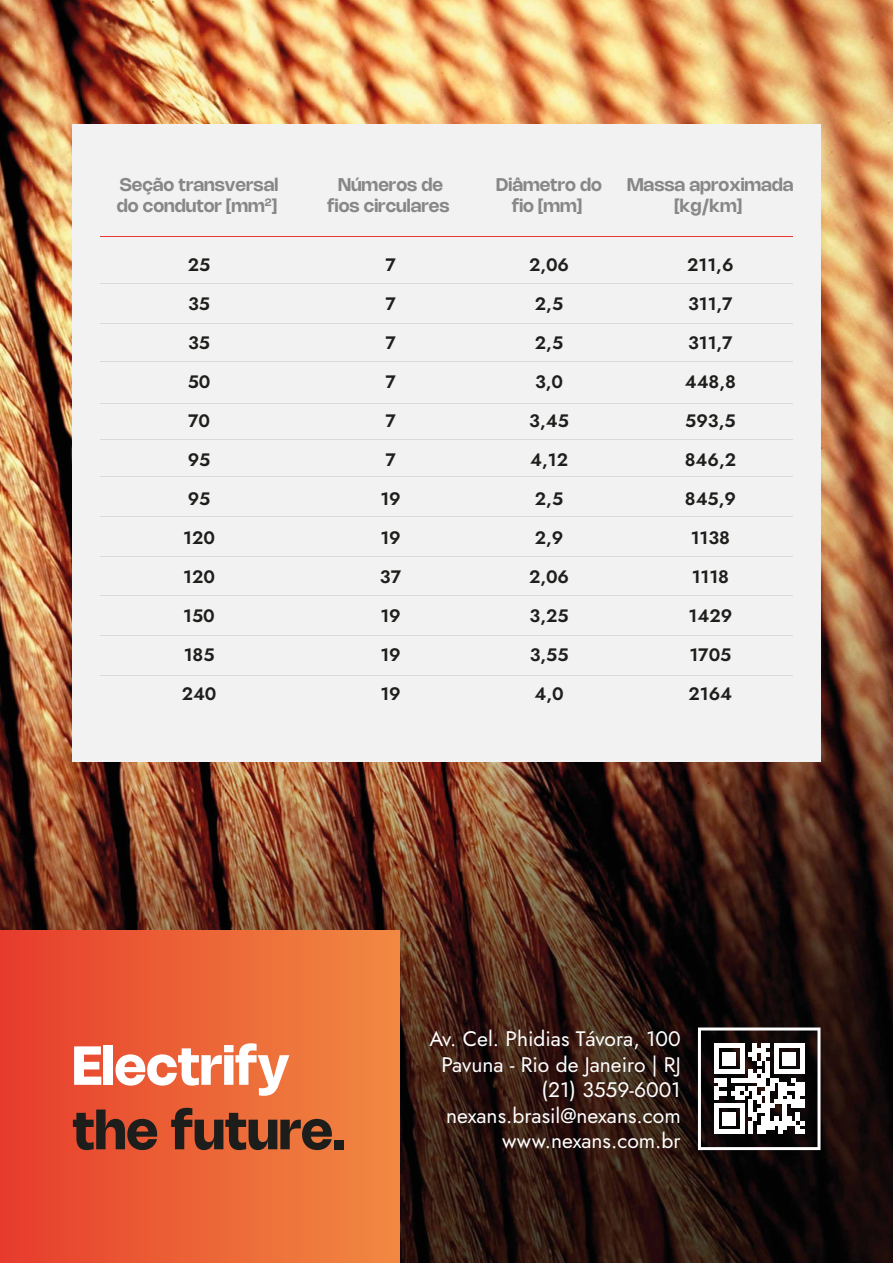
<style>
.page{position:relative;width:893px;height:1263px;background:#fff}
.page>*{position:absolute;margin:0;border:0;box-sizing:border-box;transform-origin:0 0}
.t1{font:700 53.7px "Nohemi";color:#1d1d1b}
.t2{font:700 53.7px "Nohemi";color:#fff}
.t3{font:21px/25.5px "Jost";color:#fff;text-align:right}
.t4{font:600 18px/39px "Jost";color:#1e1e1c;text-align:center}
.t5{font:600 18px/21.6px "Nohemi";color:#878787;text-align:center}
</style>
<div class="page">
<img style="left:0;top:0;width:893px;height:1263px">
<div style="left:0;top:930px;width:400px;height:333px;background:linear-gradient(to right,#e73c2c,#f18a42)"></div>
<div style="left:72px;top:124px;width:748px;height:638px;background:#f2f2f2"></div>
<hr style="left:100px;top:237px;width:693px;height:1px;background:#e73733">
<hr style="left:100px;top:283px;width:693px;height:1px;background:#dadada">
<hr style="left:100px;top:323px;width:693px;height:1px;background:#dadada">
<hr style="left:100px;top:361px;width:693px;height:1px;background:#dadada">
<hr style="left:100px;top:403px;width:693px;height:1px;background:#dadada">
<hr style="left:100px;top:439px;width:693px;height:1px;background:#dadada">
<hr style="left:100px;top:476px;width:693px;height:1px;background:#dadada">
<hr style="left:100px;top:516px;width:693px;height:1px;background:#dadada">
<hr style="left:100px;top:556px;width:693px;height:1px;background:#dadada">
<hr style="left:100px;top:595px;width:693px;height:1px;background:#dadada">
<hr style="left:100px;top:635px;width:693px;height:1px;background:#dadada">
<hr style="left:100px;top:675px;width:693px;height:1px;background:#dadada">
<svg style="left:698px;top:1027px;width:122px;height:123px"></svg>
<p class="t5" style="left:327px;top:173px;width:124px">Números de fios circulares</p>
<p class="t5" style="left:117px;top:173px;width:163px;text-align:left">Seção transversal do condutor [mm<sup>2</sup>]</p>
<p class="t5" style="left:496px;top:173px;width:107px">Diâmetro do fio [mm]</p>
<p class="t5" style="left:627px;top:173px;width:168px">Massa aproximada [kg/km]</p>
<p class="t4" style="left:182px;top:245px;width:36px">25<br>35<br>35<br>50<br>70<br>95<br>95<br>120<br>120<br>150<br>185<br>240</p>
<p class="t4" style="left:380px;top:245px;width:23px;text-align:left">7<br>7<br>7<br>7<br>7<br>7<br>19<br>19<br>37<br>19<br>19<br>19</p>
<p class="t4" style="left:529px;top:245px;width:42px">2,06<br>2,5<br>2,5<br>3,0<br>3,45<br>4,12<br>2,5<br>2,9<br>2,06<br>3,25<br>3,55<br>4,0</p>
<p class="t4" style="left:685px;top:245px;width:53px">211,6<br>311,7<br>311,7<br>448,8<br>593,5<br>846,2<br>845,9<br>1138<br>1118<br>1429<br>1705<br>2164</p>
<h1 class="t2" style="left:72px;top:1033px;width:218px">Electrify</h1>
<h1 class="t1" style="left:72px;top:1097px;width:274px">the future.</h1>
<p class="t3" style="left:429px;top:1026px;width:253px">Av. Cel. Phidias Távora, 100<br>Pavuna - Rio de Janeiro | RJ (21) 3559-6001 nexans.brasil@nexans.com www.nexans.com.br</p>
</div>
